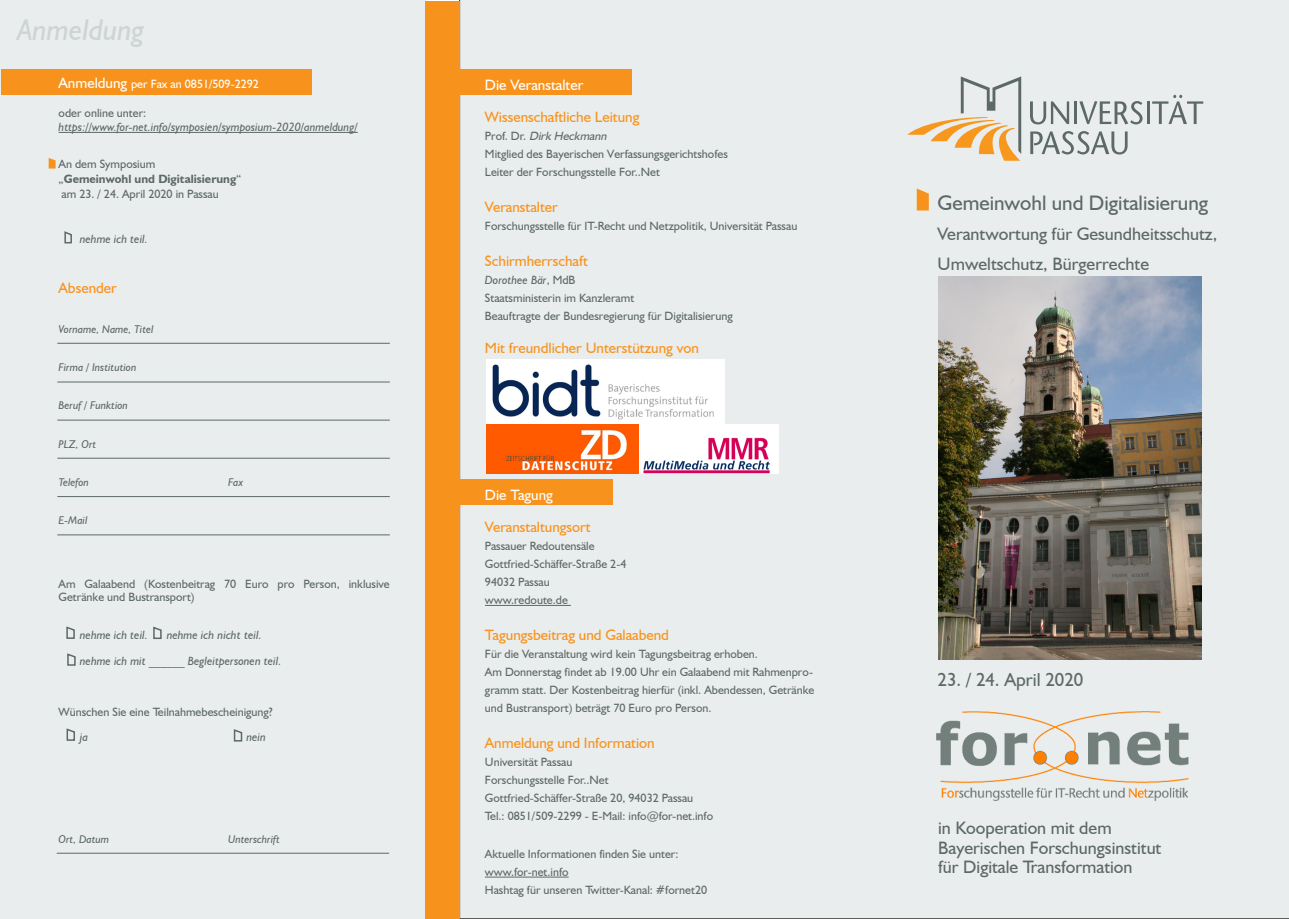
<style>
.page{position:relative;width:1289px;height:919px;background:#fff}
.page>*{position:absolute;margin:0;border:0;box-sizing:border-box;transform-origin:0 0}
.t1{font:italic 30px "Humanist 521 BT";color:#ced4d3}
.t2{font:21px "Humanist 521 BT";color:#5d6966}
.t3{font:18.75px "Humanist 521 BT";color:#5d6966}
.t4{font:18px/19.5px "Humanist 521 BT";color:#5d6966}
.t5{font:15px "Humanist 521 BT";color:#f7931d}
.t6{font:15px "Humanist 521 BT";color:#fff}
.t7{font:12px/18px "Humanist 521 BT";color:#5d6966}
.t8{font:italic 12px/25.5px "Humanist 521 BT";color:#5d6966}
.t9{font:12px "Humanist 521 BT";color:#fff}
.t10{font:italic 11.25px "Humanist 521 BT";color:#5d6966}
.s1{font-size:15px}
.s2{font-weight:700}
.s3{font-style:italic}
</style>
<div class="page">
<div style="left:0;top:0;width:425px;height:918px;background:#eaeded"></div>
<div style="left:459px;top:0;width:829px;height:918px;background:#eaeded"></div>
<svg style="left:1030px;top:131px;width:97px;height:23px;background:#bcc1c0"></svg>
<svg style="left:1029px;top:101px;width:40px;height:23px"></svg>
<hr style="left:1074px;top:101px;width:3px;height:23px;background:#5d6966">
<svg style="left:1079px;top:101px;width:63px;height:23px"></svg>
<hr style="left:1146px;top:101px;width:3px;height:23px;background:#5d6966">
<svg style="left:1152px;top:95px;width:51px;height:29px"></svg>
<svg style="left:907px;top:76px;width:114px;height:85px;background:#e3d7c4"></svg>
<img style="left:936px;top:711px;width:252px;height:89px">
<svg style="left:916px;top:188px;width:12px;height:22px"></svg>
<div style="left:1px;top:69px;width:311px;height:25px;background:#f7931d"></div>
<svg style="left:49px;top:158px;width:7px;height:10px"></svg>
<div style="left:459px;top:69px;width:173px;height:26px;background:#f7931d"></div>
<div style="left:458px;top:479px;width:154px;height:25px;background:#f7931d"></div>
<hr style="left:485px;top:605px;width:86px;height:1px;background:#5d6966">
<hr style="left:485px;top:876px;width:83px;height:1px;background:#5d6966">
<hr style="left:59px;top:132px;width:299px;height:1px;background:#5d6966">
<div style="left:425px;top:1px;width:34px;height:917px;background:#f7931d"></div>
<img style="left:486px;top:424px;width:292px;height:49px">
<img style="left:486px;top:360px;width:238px;height:63px">
<hr style="left:57px;top:343px;width:333px;height:1px;background:#5d6966">
<hr style="left:57px;top:381px;width:333px;height:1px;background:#5d6966">
<hr style="left:57px;top:419px;width:333px;height:1px;background:#5d6966">
<hr style="left:57px;top:458px;width:333px;height:1px;background:#5d6966">
<hr style="left:57px;top:496px;width:333px;height:1px;background:#5d6966">
<hr style="left:57px;top:534px;width:333px;height:1px;background:#5d6966">
<svg style="left:66px;top:626px;width:9px;height:13px"></svg>
<svg style="left:66px;top:728px;width:9px;height:13px"></svg>
<hr style="left:57px;top:852px;width:332px;height:1px;background:#5d6966">
<svg style="left:153px;top:626px;width:9px;height:13px"></svg>
<svg style="left:67px;top:653px;width:9px;height:13px"></svg>
<svg style="left:233px;top:729px;width:10px;height:13px"></svg>
<svg style="left:64px;top:231px;width:8px;height:13px"></svg>
<img style="left:938px;top:276px;width:262px;height:383px">
<h1 class="t1" style="left:17px;top:11px;width:129px">Anmeldung</h1>
<p class="t9" style="left:59px;top:76px;width:202px"><span class="s1">Anmeldung</span> per Fax an 0851/509-2292</p>
<p class="t7" style="left:59px;top:103px;width:89px">oder online unter:</p>
<p class="t8" style="left:59px;top:114px;width:300px">https://www.for-net.info/symposien/symposium-2020/anmeldung/</p>
<p class="t7" style="left:59px;top:156px;width:184px;line-height:15px">An dem Symposium<br>„<span class="s2">Gemeinwohl und Digitalisierung</span>“ am 23. / 24. April 2020 in Passau</p>
<p class="t8" style="left:80px;top:226px;width:70px">nehme ich teil.</p>
<p class="t5" style="left:59px;top:279px;width:60px">Absender</p>
<p class="t10" style="left:59px;top:322px;width:96px">Vorname, Name, Titel</p>
<p class="t10" style="left:59px;top:360px;width:79px">Firma / Institution</p>
<p class="t10" style="left:59px;top:398px;width:71px">Beruf / Funktion</p>
<p class="t10" style="left:59px;top:437px;width:39px">PLZ, Ort</p>
<p class="t10" style="left:59px;top:475px;width:32px">Telefon</p>
<p class="t10" style="left:228px;top:475px;width:16px">Fax</p>
<p class="t10" style="left:59px;top:513px;width:30px">E-Mail</p>
<p class="t7" style="left:59px;top:577px;width:333px;line-height:12.8px">Am Galaabend (Kostenbeitrag 70 Euro pro Person, inklusive<br>Getränke und Bustransport)</p>
<p class="t8" style="left:80px;top:622px;width:70px">nehme ich teil.</p>
<p class="t8" style="left:80px;top:622px;width:203px;text-indent:87px">nehme ich nicht teil. nehme ich mit ______ Begleitpersonen teil.</p>
<p class="t7" style="left:59px;top:702px;width:215px">Wünschen Sie eine Teilnahmebescheinigung?</p>
<p class="t8" style="left:80px;top:724px;width:10px">ja</p>
<p class="t8" style="left:246px;top:724px;width:21px">nein</p>
<p class="t10" style="left:59px;top:832px;width:52px">Ort, Datum</p>
<p class="t10" style="left:228px;top:832px;width:53px">Unterschrift</p>
<p class="t6" style="left:485px;top:75px;width:100px">Die Veranstalter</p>
<p class="t5" style="left:485px;top:108px;width:156px">Wissenschaftliche Leitung</p>
<p class="t7" style="left:485px;top:127px;width:244px">P r o f. D r. <span class="s3">Dirk Heckmann<br></span>Mitglied des Bayerischen Verfassungsgerichtshofes<br>Leiter der Forschungsstelle For..Net</p>
<p class="t5" style="left:485px;top:198px;width:74px">Veranstalter</p>
<p class="t7" style="left:485px;top:217px;width:314px">Forschungsstelle für IT-Recht und Netzpolitik, Universität Passau</p>
<p class="t5" style="left:485px;top:252px;width:104px">Schirmherrschaft</p>
<p class="t7" style="left:485px;top:271px;width:249px"><span class="s3">Dorothee Bär</span>, MdB<br>Staatsministerin im Kanzleramt<br>Beauftragte der Bundesregierung für Digitalisierung</p>
<p class="t5" style="left:485px;top:338px;width:215px">Mit freundlicher Unterstützung von</p>
<p class="t6" style="left:485px;top:485px;width:69px">Die Tagung</p>
<p class="t5" style="left:485px;top:517px;width:107px">Veranstaltungsort</p>
<p class="t7" style="left:485px;top:536px;width:143px">Passauer Redoutensäle<br>Gottfried-Schäffer-Straße 2-4<br>94032 Passau www.redoute.de</p>
<p class="t5" style="left:485px;top:625px;width:185px">Tagungsbeitrag und Galaabend</p>
<p class="t7" style="left:485px;top:644px;width:331px">Für die Veranstaltung wird kein Tagungsbeitrag erhoben.<br>Am Donnerstag findet ab 19.00 Uhr ein Galaabend mit Rahmenpro&shy;gramm statt. Der Kostenbeitrag hierfür (inkl. Abendessen, Getränke und Bustransport) beträgt 70 Euro pro Person.</p>
<p class="t5" style="left:485px;top:733px;width:171px">Anmeldung und Information</p>
<p class="t7" style="left:485px;top:752px;width:230px">Universität Passau<br>Forschungsstelle For..Net Gottfried-Schäffer-Straße 20, 94032 Passau Tel.: 0851/509-2299 - E-Mail: info@for-net.info</p>
<p class="t7" style="left:485px;top:844px;width:224px">Aktuelle Informationen finden Sie unter: www.for-net.info<br>Hashtag für unseren Twitter-Kanal: #fornet20</p>
<h2 class="t2" style="left:937px;top:190px;width:272px">Gemeinwohl und Digitalisierung</h2>
<h3 class="t4" style="left:937px;top:219px;width:281px;line-height:30px">Verantwortung für Gesundheitsschutz,<br>Umweltschutz, Bürgerrechte</h3>
<h3 class="t3" style="left:937px;top:668px;width:147px">23. / 24. April 2020</h3>
<h3 class="t4" style="left:938px;top:817px;width:225px">in Kooperation mit dem<br>Bayerischen Forschungsinstitut für Digitale Transformation</h3>
</div>
